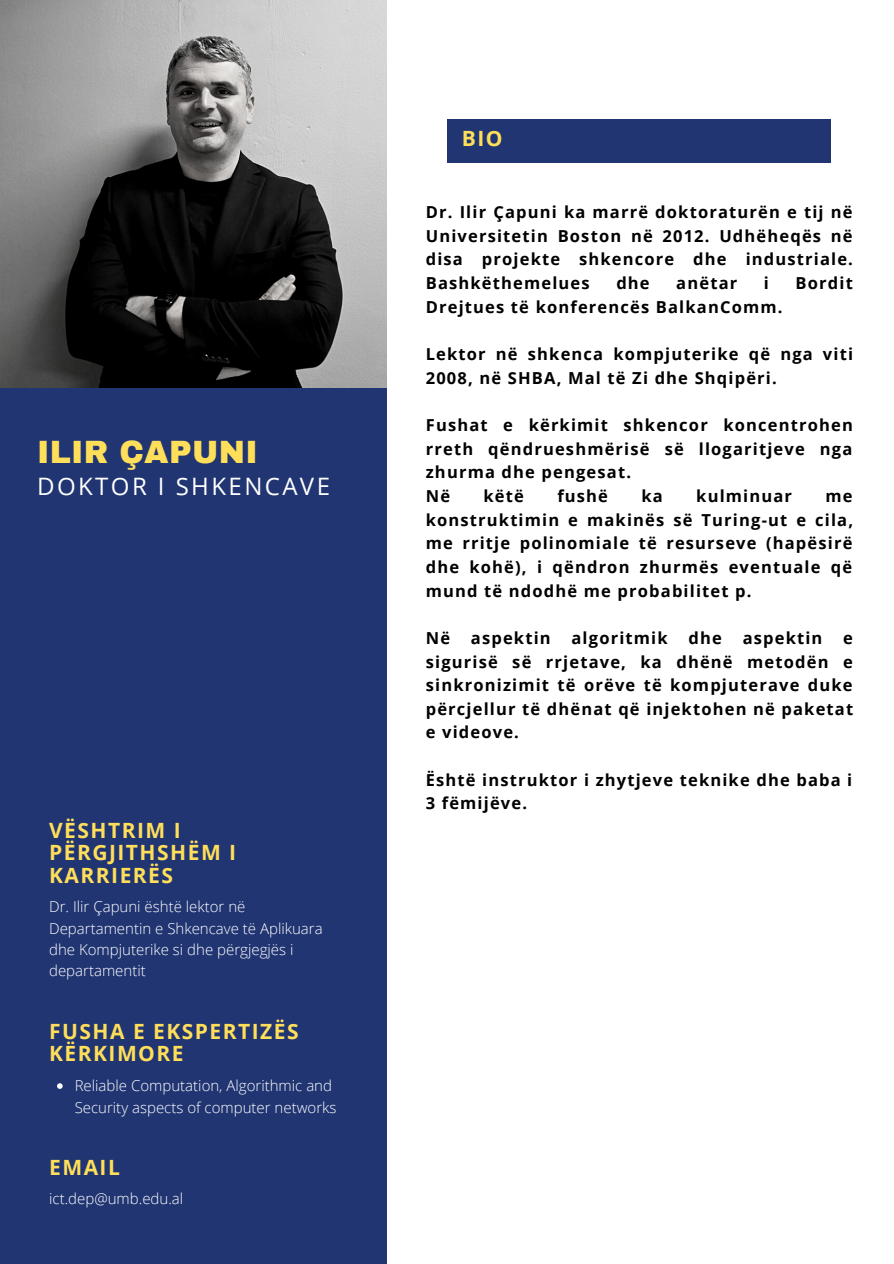
<style>
.page{position:relative;width:894px;height:1264px;background:#fff}
.page>*{position:absolute;margin:0;border:0;box-sizing:border-box;transform-origin:0 0}
.t1{font:900 31.5px "Archivo";letter-spacing:.01em;color:#ffde59}
.t2{font:24px "Open Sans";letter-spacing:.1em;color:#fff}
.t3{font:700 21px/22.5px "Open Sans";letter-spacing:.07em;color:#ffde59}
.t4{font:700 16.5px/23.7px "Open Sans";letter-spacing:.07em;color:#000;text-align:justify}
.t5{font:300 15px/21.5px "Open Sans";color:#fff}
</style>
<div class="page">
<div style="left:0;top:388px;width:386px;height:875px;background:#203572"></div>
<div style="left:447px;top:119px;width:383px;height:44px;background:#203572"></div>
<img style="left:0;top:0;width:386px;height:388px">
<svg style="left:57px;top:1083px;width:6px;height:5px"></svg>
<h1 class="t1" style="left:37px;top:435px;width:222px">ILIR ÇAPUNI</h1>
<h2 class="t2" style="left:37px;top:469px;width:294px">DOKTOR I SHKENCAVE</h2>
<p class="t3" style="left:49px;top:818px;width:188px">VËSHTRIM I<br>PËRGJITHSHËM I<br>KARRIERËS</p>
<p class="t5" style="left:49px;top:895px;width:275px">Dr. Ilir Çapuni është lektor në<br>Departamentin e Shkencave të Aplikuara dhe Kompjuterike si dhe përgjegjës i departamentit</p>
<p class="t3" style="left:49px;top:1019px;width:251px">FUSHA E EKSPERTIZËS<br>KËRKIMORE</p>
<p class="t5" style="left:75px;top:1074px;width:263px">Reliable Computation, Algorithmic and<br>Security aspects of computer networks</p>
<p class="t3" style="left:49px;top:1155px;width:72px">EMAIL</p>
<p class="t5" style="left:49px;top:1187px;width:136px">ict.dep@umb.edu.al</p>
<p class="t3" style="left:461px;top:127px;width:42px">BIO</p>
<p class="t4" style="left:425px;top:200px;width:428px">Dr. Ilir Çapuni ka marrë doktoraturën e tij në Universitetin Boston në 2012. Udhëheqës në disa projekte shkencore dhe industriale.<br>Bashkëthemelues</p>
<p class="t4" style="left:616px;top:271px;width:35px">dhe</p>
<p class="t4" style="left:676px;top:271px;width:62px">anëtar</p>
<p class="t4" style="left:763px;top:271px;width:7px">i</p>
<p class="t4" style="left:795px;top:271px;width:59px">Bordit</p>
<p class="t4" style="left:425px;top:294px;width:358px">Drejtues të konferencës BalkanComm.</p>
<p class="t4" style="left:425px;top:342px;width:428px">Lektor në shkenca kompjuterike që nga viti<br>2008, në SHBA, Mal të Zi dhe Shqipëri.</p>
<p class="t4" style="left:425px;top:412px;width:428px;text-align:left">Fushat e kërkimit shkencor koncentrohen rreth qëndrueshmërisë së llogaritjeve nga zhurma dhe pengesat.<br>Në</p>
<p class="t4" style="left:483px;top:483px;width:42px">këtë</p>
<p class="t4" style="left:557px;top:483px;width:52px">fushë</p>
<p class="t4" style="left:641px;top:483px;width:23px">ka</p>
<p class="t4" style="left:696px;top:483px;width:97px">kulminuar</p>
<p class="t4" style="left:425px;top:483px;width:429px;text-indent:399px">me konstruktimin e makinës së Turing-ut e cila, me rritje polinomiale të resurseve (hapësirë dhe kohë), i qëndron zhurmës eventuale që mund të ndodhë me probabilitet p.</p>
<p class="t4" style="left:425px;top:625px;width:26px">Në</p>
<p class="t4" style="left:471px;top:625px;width:81px">aspektin</p>
<p class="t4" style="left:571px;top:625px;width:98px">algoritmik</p>
<p class="t4" style="left:688px;top:625px;width:35px">dhe</p>
<p class="t4" style="left:742px;top:625px;width:81px">aspektin</p>
<p class="t4" style="left:425px;top:625px;width:429px;text-indent:417px">e sigurisë së rrjetave, ka dhënë metodën e sinkronizimit të orëve të kompjuterave duke përcjellur të dhënat që injektohen në paketat e videove.</p>
<p class="t4" style="left:425px;top:767px;width:428px">Është instruktor i zhytjeve teknike dhe baba i<br>3 fëmijëve.</p>
</div>
